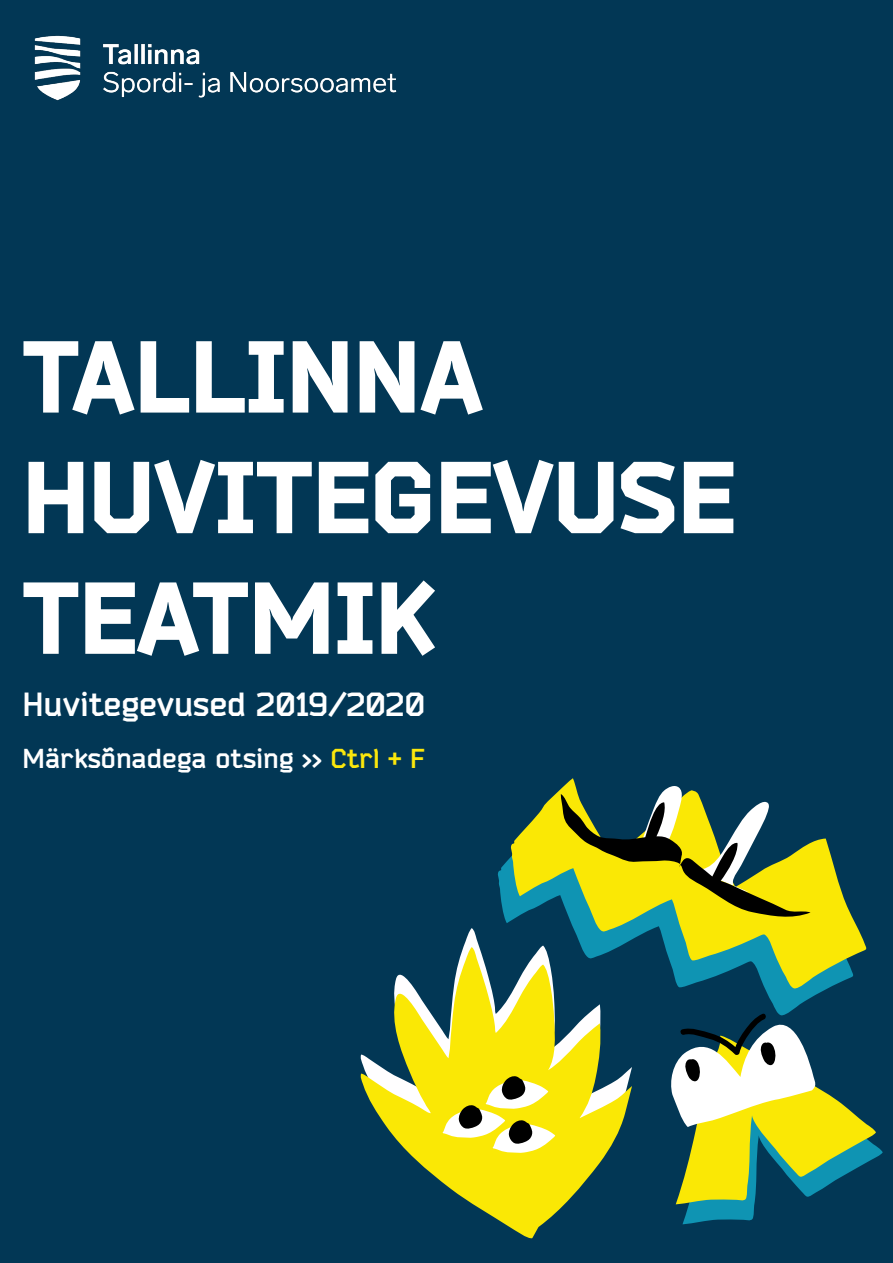
<style>
.page{position:relative;width:893px;height:1263px;background:#023755}
.page>*{position:absolute;margin:0;border:0;box-sizing:border-box;transform-origin:0 0}
.t1{font:900 100.5px "Bender";color:#fff}
.t2{font:700 33px "Bender";color:#fff}
.t3{font:700 27px "Bender";color:#fff}
.s1{color:#fbe70c}
</style>
<div class="page">
<img style="left:34px;top:35px;width:363px;height:66px">
<svg style="left:498px;top:859px;width:328px;height:153px"></svg>
<svg style="left:509px;top:778px;width:357px;height:211px"></svg>
<svg style="left:561px;top:784px;width:249px;height:136px"></svg>
<svg style="left:360px;top:947px;width:272px;height:292px"></svg>
<svg style="left:442px;top:1075px;width:113px;height:78px;background:#d7cd4f"></svg>
<svg style="left:671px;top:1012px;width:212px;height:212px"></svg>
<p class="t1" style="left:22px;top:315px;width:462px">TALLINNA</p>
<p class="t1" style="left:22px;top:435px;width:714px">HUVITEGEVUSE</p>
<p class="t1" style="left:22px;top:556px;width:414px">TEATMIK</p>
<p class="t2" style="left:23px;top:684px;width:404px">Huvitegevused 2019/2020</p>
<p class="t3" style="left:23px;top:741px;width:404px">Märksõnadega otsing &gt;&gt; <span class="s1">Ctrl + F</span></p>
</div>
